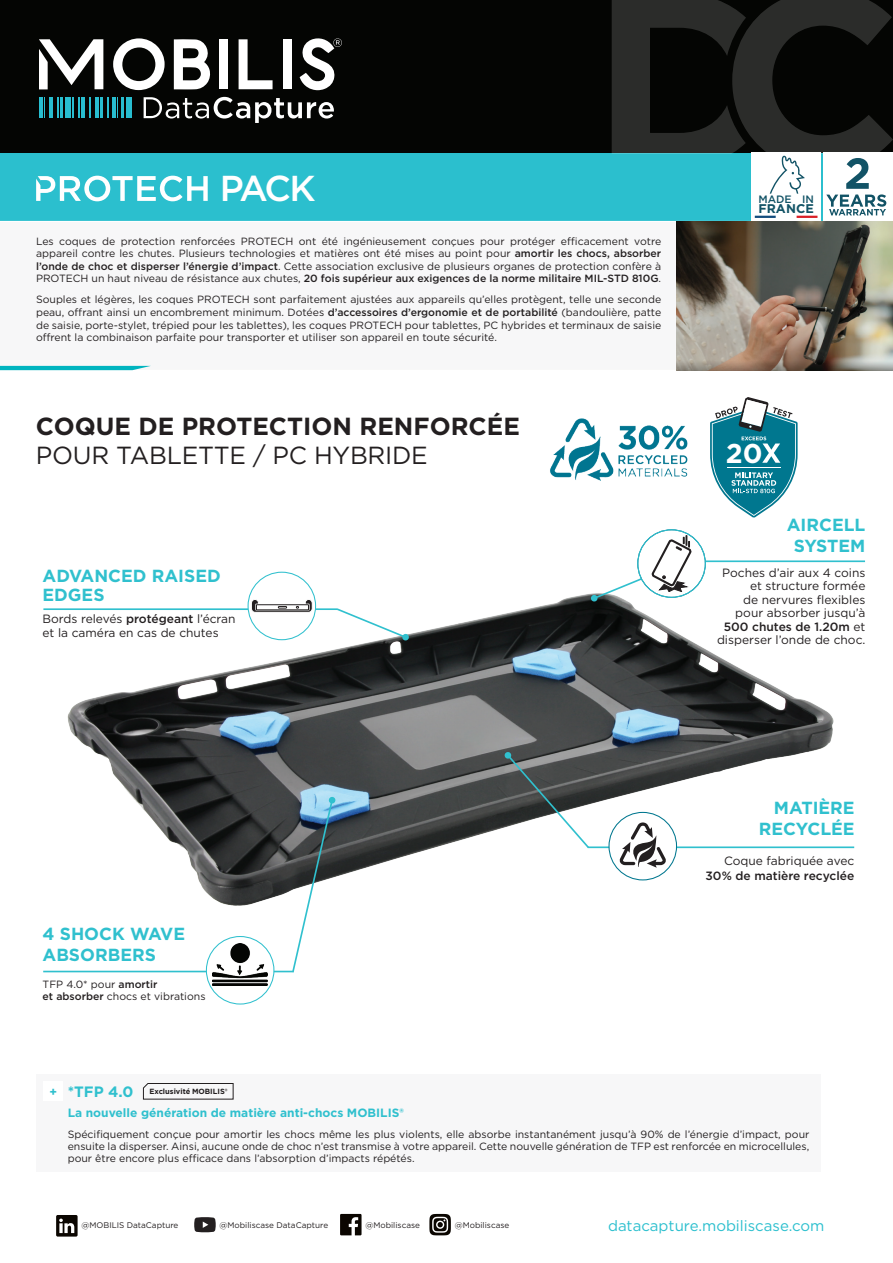
<style>
.page{position:relative;width:893px;height:1263px;background:#fff}
.page>*{position:absolute;margin:0;border:0;box-sizing:border-box;transform-origin:0 0}
.t1{font:500 36px "Gotham";color:#fff}
.t2{font:700 27.15px "Gotham";color:#fff}
.t3{font:700 24.75px "Gotham";color:#231f20}
.t4{font:24.75px "Gotham";letter-spacing:-.01em;color:#231f20}
.t5{font:700 17.55px/21.3px "Gotham";color:#30c0ce}
.t6{font:15px "Gotham";color:#2bbfce}
.t7{font:700 15px "Gotham";color:#30c0ce}
.t8{font:700 12.6px "Gotham";letter-spacing:.005em;color:#125366}
.t9{font:12px/13.5px "Gotham";color:#231f20;text-align:right}
.t10{font:700 12px "Gotham";color:#30c0ce}
.t11{font:500 12px "Gotham";color:#231f20}
.t12{font:500 10.65px "Gotham";color:#125366}
.t13{font:10.5px/12.6px "Gotham";color:#231f20;text-align:justify}
.t14{font:8.1px "Gotham";color:#231f20}
.t15{font:700 7.5px "Gotham";color:#231f20}
.s1{font-weight:500}
</style>
<div class="page">
<div style="left:0;top:152px;width:893px;height:69px;background:#2bbfce"></div>
<svg style="left:36px;top:175px;width:172px;height:26px"></svg>
<div style="left:0;top:0;width:893px;height:152px;background:#040503"></div>
<svg style="left:144px;top:97px;width:190px;height:26px"></svg>
<hr style="left:40px;top:97px;width:2px;height:21px;background:#28bed0">
<svg style="left:117px;top:97px;width:1px;height:21px"></svg>
<hr style="left:121px;top:97px;width:3px;height:21px;background:#28bed0">
<hr style="left:126px;top:97px;width:4px;height:21px;background:#28bed0">
<svg style="left:131px;top:97px;width:1px;height:21px"></svg>
<hr style="left:112px;top:97px;width:3px;height:21px;background:#28bed0">
<svg style="left:108px;top:97px;width:1px;height:21px"></svg>
<hr style="left:95px;top:97px;width:4px;height:21px;background:#28bed0">
<svg style="left:90px;top:97px;width:1px;height:21px"></svg>
<hr style="left:100px;top:97px;width:2px;height:21px;background:#28bed0">
<hr style="left:81px;top:97px;width:4px;height:21px;background:#28bed0">
<svg style="left:79px;top:97px;width:1px;height:21px"></svg>
<hr style="left:49px;top:97px;width:2px;height:21px;background:#28bed0">
<svg style="left:44px;top:97px;width:1px;height:21px"></svg>
<svg style="left:52px;top:97px;width:1px;height:21px"></svg>
<hr style="left:57px;top:97px;width:2px;height:21px;background:#28bed0">
<hr style="left:72px;top:97px;width:2px;height:21px;background:#28bed0">
<hr style="left:61px;top:97px;width:2px;height:21px;background:#28bed0">
<div style="left:66px;top:97px;width:5px;height:21px;background:#28bed0"></div>
<svg style="left:174px;top:39px;width:37px;height:50px"></svg>
<svg style="left:113px;top:38px;width:52px;height:52px"></svg>
<svg style="left:239px;top:39px;width:34px;height:50px"></svg>
<div style="left:219px;top:39px;width:9px;height:50px;background:#fff"></div>
<div style="left:283px;top:39px;width:9px;height:50px;background:#fff"></div>
<svg style="left:40px;top:39px;width:63px;height:50px"></svg>
<svg style="left:300px;top:38px;width:42px;height:52px"></svg>
<div style="left:752px;top:152px;width:69px;height:69px;background:linear-gradient(to right,#fcfdfd,#fff)"></div>
<hr style="left:776px;top:216px;width:21px;height:2px;background:#fff">
<hr style="left:755px;top:216px;width:21px;height:2px;background:#134c7d">
<hr style="left:797px;top:216px;width:20px;height:2px;background:#d91f26">
<div style="left:824px;top:152px;width:69px;height:69px;background:#fff"></div>
<svg style="left:612px;top:0;width:281px;height:215px"></svg>
<svg style="left:340px;top:1214px;width:22px;height:21px"></svg>
<svg style="left:56px;top:1215px;width:22px;height:21px"></svg>
<svg style="left:429px;top:1214px;width:22px;height:21px"></svg>
<svg style="left:194px;top:1217px;width:22px;height:15px"></svg>
<img style="left:67px;top:579px;width:783px;height:327px">
<svg style="left:0;top:366px;width:151px;height:4px"></svg>
<img style="left:677px;top:222px;width:216px;height:148px">
<img style="left:550px;top:418px;width:138px;height:63px">
<svg style="left:504px;top:751px;width:87px;height:99px"></svg>
<hr style="left:588px;top:846px;width:266px;height:2px;background:#30c0ce">
<div style="left:609px;top:812px;width:67px;height:68px;background:#fff;border-radius:50%"></div>
<div style="left:608px;top:812px;width:69px;height:68px;border:1px solid #00778f;border-radius:50%"></div>
<svg style="left:619px;top:822px;width:47px;height:46px"></svg>
<hr style="left:43px;top:971px;width:251px;height:1px;background:#30c0ce">
<svg style="left:291px;top:796px;width:45px;height:177px"></svg>
<svg style="left:206px;top:936px;width:68px;height:68px"></svg>
<div style="left:206px;top:936px;width:68px;height:68px;border:1px solid #30c0ce;border-radius:50%"></div>
<img style="left:213px;top:944px;width:55px;height:41px">
<svg style="left:335px;top:607px;width:74px;height:34px"></svg>
<hr style="left:43px;top:608px;width:294px;height:2px;background:#30c0ce">
<div style="left:248px;top:572px;width:68px;height:68px;background:#fff;border-radius:50%"></div>
<div style="left:248px;top:572px;width:68px;height:68px;border:1px solid #30c0ce;border-radius:50%"></div>
<svg style="left:251px;top:599px;width:62px;height:14px"></svg>
<hr style="left:679px;top:560px;width:186px;height:2px;background:#30c0ce">
<svg style="left:638px;top:530px;width:67px;height:67px"></svg>
<svg style="left:590px;top:535px;width:110px;height:67px"></svg>
<div style="left:637px;top:529px;width:69px;height:69px;border:1px solid #30c0ce;border-radius:50%"></div>
<svg style="left:710px;top:397px;width:88px;height:120px"></svg>
<div style="left:36px;top:1074px;width:785px;height:98px;background:#f7f7f8"></div>
<div style="left:43px;top:1081px;width:20px;height:20px;background:#fff"></div>
<svg style="left:142px;top:1083px;width:92px;height:17px"></svg>
<h1 class="t1" style="left:220px;top:165px;width:97px">PACK</h1>
<p class="t13" style="left:36px;top:234px;width:627px">Les coques de protection renforcées PROTECH ont été ingénieusement conçues pour protéger efficacement votre appareil contre les chutes. Plusieurs technologies et matières ont été mises au point pour <span class="s1">amortir les chocs, absorber l’onde de choc et disperser l’énergie d’impact</span>. Cette association exclusive de plusieurs organes de protection confère à PROTECH un haut niveau de résistance aux chutes, <span class="s1">20 fois supérieur aux exigences de la norme militaire MIL-STD 810G</span>.</p>
<p class="t13" style="left:36px;top:293px;width:627px">Souples et légères, les coques PROTECH sont parfaitement ajustées aux appareils qu’elles protègent, telle une seconde peau, offrant ainsi un encombrement minimum. Dotées <span class="s1">d’accessoires d’ergonomie et de portabilité</span> (bandoulière, patte de saisie, porte-stylet, trépied pour les tablettes), les coques PROTECH pour tablettes, PC hybrides et terminaux de saisie offrent la combinaison parfaite pour transporter et utiliser son appareil en toute sécurité.</p>
<h3 class="t3" style="left:36px;top:410px;width:485px">COQUE DE PROTECTION RENFORCÉE</h3>
<h3 class="t4" style="left:36px;top:440px;width:393px">POUR TABLETTE / PC HYBRIDE</h3>
<h3 class="t5" style="left:43px;top:566px;width:180px;line-height:19.2px">ADVANCED RAISED<br>EDGES</h3>
<p class="t9" style="left:43px;top:612px;width:195px;text-align:left">Bords relevés <span class="s1">protégeant</span> l’écran et la caméra en cas de chutes</p>
<p class="t12" style="left:758px;top:192px;width:57px">MADE IN</p>
<p class="t8" style="left:758px;top:200px;width:57px">FRANCE</p>
<h2 class="t2" style="left:726px;top:435px;width:38px">20</h2>
<h3 class="t5" style="left:787px;top:515px;width:80px;line-height:20.4px;text-align:center">AIRCELL<br>SYSTEM</h3>
<p class="t9" style="left:717px;top:565px;width:150px">Poches d’air aux 4 coins et structure formée<br>de nervures flexibles pour absorber jusqu’à<br><span class="s1">500 chutes de 1.20m</span> et disperser l’onde de choc.</p>
<h3 class="t5" style="left:43px;top:922px;width:144px">4 SHOCK WAVE<br>ABSORBERS</h3>
<p class="t13" style="left:43px;top:978px;width:165px">TFP 4.0* pour <span class="s1">amortir<br>et absorber</span> chocs et vibrations</p>
<h3 class="t5" style="left:759px;top:797px;width:97px;text-align:right">MATIÈRE<br>RECYCLÉE</h3>
<p class="t9" style="left:724px;top:854px;width:132px">Coque fabriquée avec</p>
<p class="t11" style="left:706px;top:868px;width:150px">30% de matière recyclée</p>
<h3 class="t7" style="left:68px;top:1081px;width:67px">*TFP 4.0</h3>
<p class="t10" style="left:68px;top:1105px;width:338px">La nouvelle génération de matière anti-chocs MOBILIS®</p>
<p class="t13" style="left:68px;top:1127px;width:743px;line-height:12px">Spécifiquement conçue pour amortir les chocs même les plus violents, elle absorbe instantanément jusqu’à 90% de l’énergie d’impact, pour ensuite la disperser. Ainsi, aucune onde de choc n’est transmise à votre appareil. Cette nouvelle génération de TFP est renforcée en microcellules, pour être encore plus efficace dans l’absorption d’impacts répétés.</p>
<p class="t10" style="left:49px;top:1083px;width:9px">+</p>
<p class="t15" style="left:150px;top:1086px;width:79px">Exclusivité MOBILIS®</p>
<p class="t14" style="left:81px;top:1220px;width:99px">@MOBILIS DataCapture</p>
<p class="t14" style="left:219px;top:1220px;width:110px">@Mobiliscase DataCapture</p>
<p class="t14" style="left:365px;top:1220px;width:56px">@Mobiliscase</p>
<p class="t14" style="left:455px;top:1220px;width:56px">@Mobiliscase</p>
<h3 class="t6" style="left:608px;top:1216px;width:218px">datacapture.mobiliscase.com</h3>
</div>
